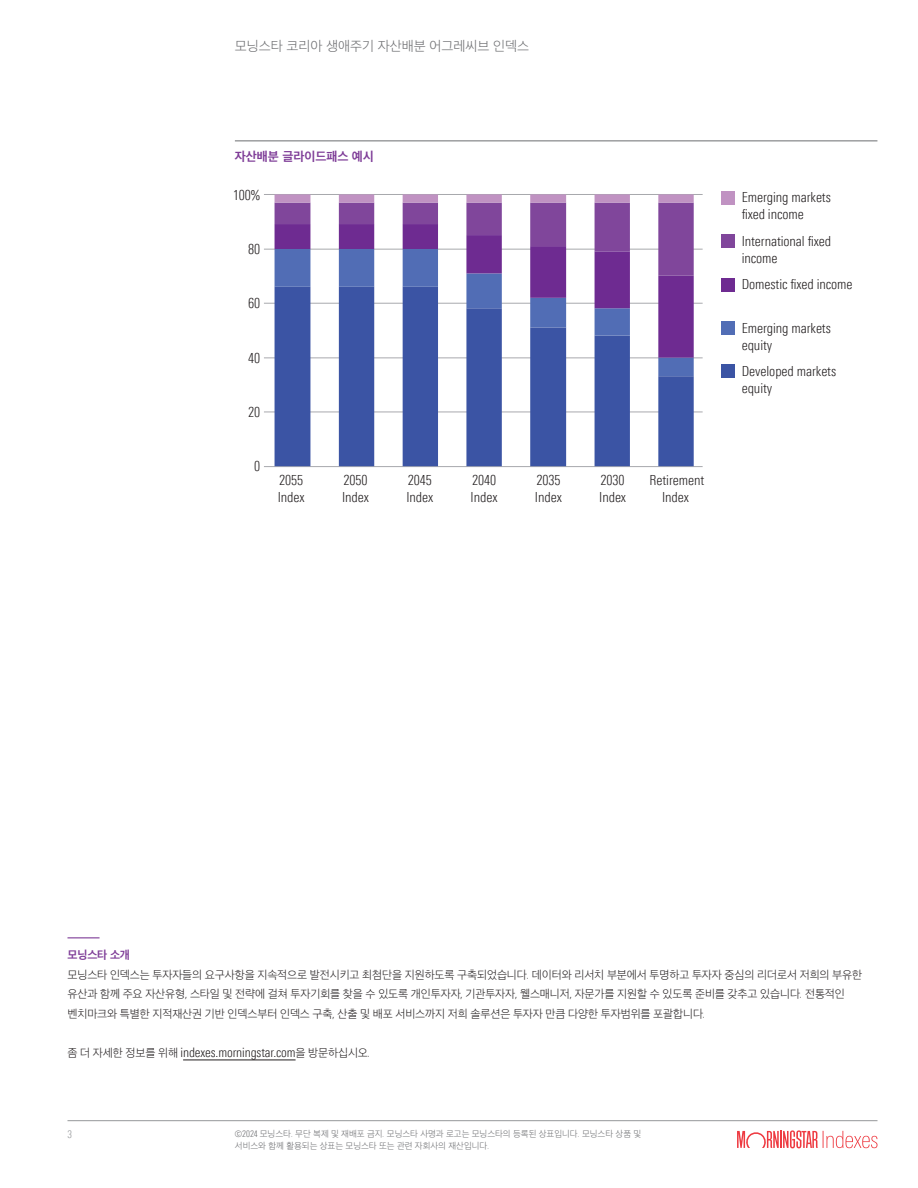
<style>
.page{position:relative;width:918px;height:1188px;background:#fff}
.page>*{position:absolute;margin:0;border:0;box-sizing:border-box;transform-origin:0 0}
.t1{font:13.95px/17.1px "Univers Nextfor MORNPC Cn";letter-spacing:-.005em;color:#231f20}
.t2{font:200 13.8px "Apple SD Gothic Neo";color:#6c6d70}
.Body___UNI_47_9_5_13{font:300 condensed 13.2px "Univers Nextfor MORN";letter-spacing:-.01em;color:#231f20}
.Exhibit_title{font:700 12.75px "Apple SD Gothic Neo";color:#7e3c97}
.Body___UNI_47_9_5_13-2{font:200 11.7px/19.5px "Apple SD Gothic Neo";letter-spacing:-.01em;color:#231f20}
.Body___UNI_47_9_5_13-3{font:700 11.7px "Apple SD Gothic Neo";letter-spacing:-.01em;color:#7e3c97}
.t3{font:10.5px "Univers Nextfor MORNPC Cn";color:#95979a}
.t4{font:200 9px/12px "Apple SD Gothic Neo";color:#6c6d70}
.s1{font-family:"Apple SD Gothic Neo";font-weight:200;font-stretch:normal;font-size:11.7px}
.s2{font-family:"Univers Nextfor MORNPC Cn";font-weight:400}
</style>
<div class="page">
<svg style="left:737px;top:1130px;width:141px;height:18px"></svg>
<hr style="left:68px;top:1120px;width:810px;height:1px;background:#95979a">
<hr style="left:235px;top:141px;width:642px;height:1px;background:#6c6d70">
<hr style="left:264px;top:466px;width:439px;height:1px;background:#a8a9ad">
<hr style="left:264px;top:412px;width:439px;height:1px;background:#a8a9ad">
<hr style="left:264px;top:358px;width:439px;height:1px;background:#a8a9ad">
<hr style="left:264px;top:303px;width:439px;height:1px;background:#a8a9ad">
<hr style="left:264px;top:249px;width:439px;height:1px;background:#a8a9ad">
<hr style="left:264px;top:194px;width:439px;height:1px;background:#a8a9ad">
<svg style="left:275px;top:376px;width:419px;height:90px;fill:#3b54a4"></svg>
<svg style="left:275px;top:358px;width:419px;height:18px"></svg>
<svg style="left:275px;top:276px;width:419px;height:82px"></svg>
<svg style="left:275px;top:194px;width:419px;height:82px"></svg>
<div style="left:721px;top:192px;width:13px;height:13px;background:#c092c2"></div>
<div style="left:721px;top:235px;width:13px;height:13px;background:#80469b"></div>
<div style="left:721px;top:278px;width:13px;height:13px;background:#6e2b91"></div>
<div style="left:721px;top:322px;width:13px;height:13px;background:#516db5"></div>
<div style="left:721px;top:365px;width:13px;height:13px;background:#3b54a4"></div>
<hr style="left:183px;top:1060px;width:113px;height:1px;background:#231f20">
<hr style="left:68px;top:937px;width:32px;height:1px;background:#7e3c97">
<p class="t2" style="left:235px;top:36px;width:296px">모닝스타 코리아 생애주기 자산배분 어그레씨브 인덱스</p>
<p class="Exhibit_title" style="left:235px;top:148px;width:141px">자산배분 글라이드패스 예시</p>
<p class="t1" style="left:233px;top:186px;width:29px">100%</p>
<p class="t1" style="left:248px;top:240px;width:14px">80</p>
<p class="t1" style="left:248px;top:295px;width:14px">60</p>
<p class="t1" style="left:248px;top:349px;width:14px">40</p>
<p class="t1" style="left:248px;top:404px;width:14px">20</p>
<p class="t1" style="left:254px;top:458px;width:8px">0</p>
<p class="t1" style="left:278px;top:471px;width:28px">2055<br>Index</p>
<p class="t1" style="left:342px;top:471px;width:28px">2050<br>Index</p>
<p class="t1" style="left:406px;top:471px;width:28px">2045<br>Index</p>
<p class="t1" style="left:471px;top:471px;width:28px">2040<br>Index</p>
<p class="t1" style="left:535px;top:471px;width:28px">2035<br>Index</p>
<p class="t1" style="left:599px;top:471px;width:28px">2030<br>Index</p>
<p class="t1" style="left:650px;top:471px;width:56px;text-align:center">Retirement<br>Index</p>
<p class="t1" style="left:742px;top:189px;width:91px;line-height:16.6px">Emerging markets fixed income</p>
<p class="t1" style="left:742px;top:233px;width:91px;line-height:16.6px">International fixed income</p>
<p class="t1" style="left:742px;top:276px;width:112px">Domestic fixed income</p>
<p class="t1" style="left:742px;top:320px;width:91px;line-height:16.6px">Emerging markets equity</p>
<p class="t1" style="left:742px;top:363px;width:96px;line-height:16.6px">Developed markets equity</p>
<p class="Body___UNI_47_9_5_13-3" style="left:68px;top:947px;width:64px">모닝스타 소개</p>
<p class="Body___UNI_47_9_5_13-2" style="left:68px;top:964px;width:796px">모닝스타 인덱스는 투자자들의 요구사항을 지속적으로 발전시키고 최첨단을 지원하도록 구축되었습니다. 데이터와 리서치 부분에서 투명하고 투자자 중심의 리더로서 저희의 부유한 유산과 함께 주요 자산유형, 스타일 및 전략에 걸쳐 투자기회를 찾을 수 있도록 개인투자자, 기관투자자, 웰스매니저, 자문가를 지원할 수 있도록 준비를 갖추고 있습니다. 전통적인 벤치마크와 특별한 지적재산권 기반 인덱스부터 인덱스 구축, 산출 및 배포 서비스까지 저희 솔루션은 투자자 만큼 다양한 투자범위를 포괄합니다.</p>
<p class="Body___UNI_47_9_5_13" style="left:68px;top:1045px;width:304px"><span class="s1">좀 더 자세한 정보를 위해</span> indexes.morningstar.com<span class="s1">을 방문하십시오.</span></p>
<p class="t3" style="left:68px;top:1129px;width:6px">3</p>
<p class="t4" style="left:235px;top:1127px;width:408px"><span class="s2">©2024</span> 모닝스타. 무단 복제 및 재배포 금지. 모닝스타 사명과 로고는 모닝스타의 등록된 상표입니다. 모닝스타 상품 및 서비스와 함께 활용되는 상표는 모닝스타 또는 관련 자회사의 재산입니다.</p>
</div>
